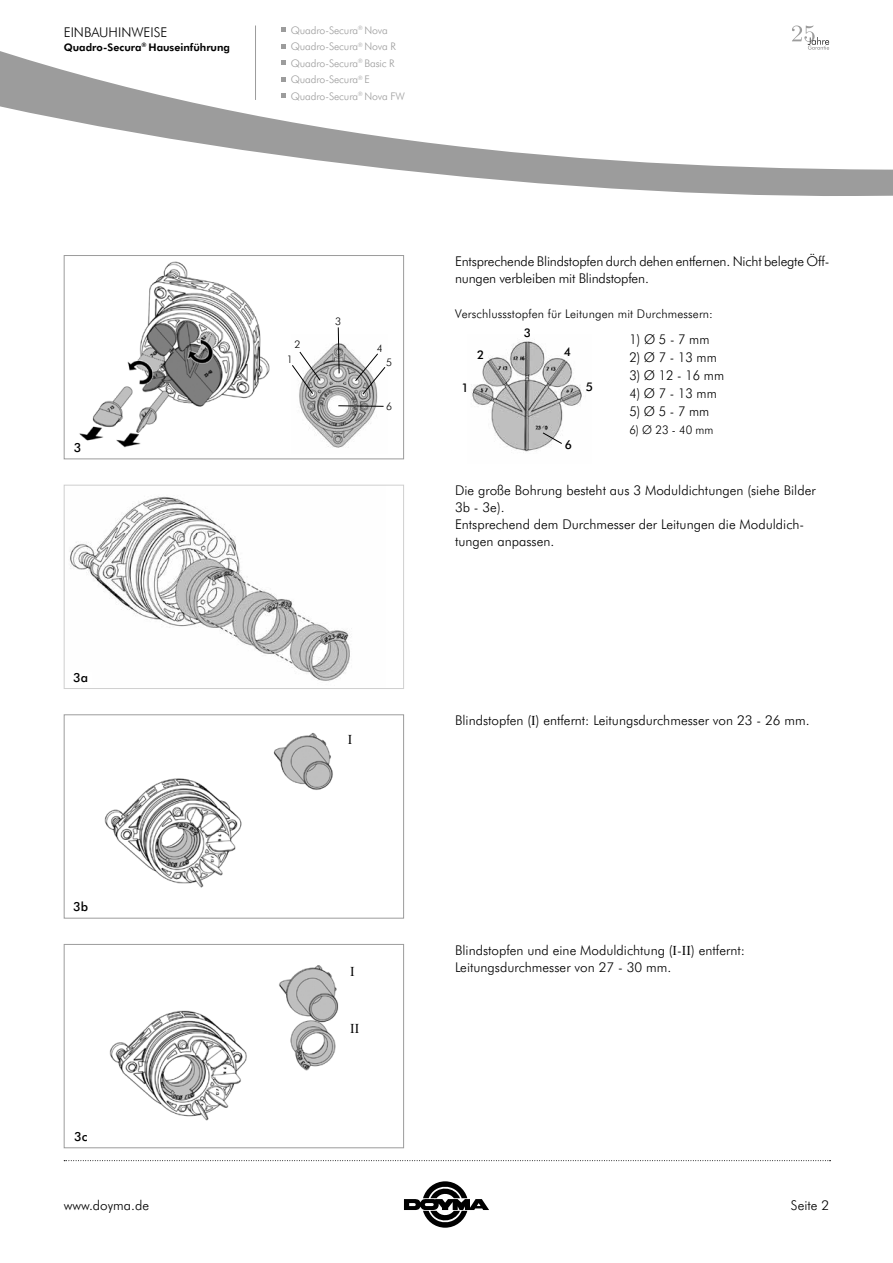
<style>
.page{position:relative;width:893px;height:1263px;background:#fff}
.page>*{position:absolute;margin:0;border:0;box-sizing:border-box;transform-origin:0 0}
.t1{font:300 13.5px/17px "Futura BT";color:#000}
.t2{font:300 13.5px "Futura BT";color:#000;scale:.95 1}
.t3{font:13.5px "Times New Roman";color:#000}
.t4{font:500 12.6px "Futura BT";color:#000}
.t5{font:300 12px "Futura BT";letter-spacing:.01em;color:#000}
.t6{font:300 12px "Futura BT";letter-spacing:.01em;color:#000;scale:.95 1}
.t7{font:500 12px "Futura BT";color:#000}
.t8{font:300 10.5px/16.5px "Futura BT";letter-spacing:-.015em;color:#9c9c9c}
.t9{font:700 10.5px "Futura BT";color:#000}
.t10{font:300 10.5px "Futura BT";color:#000}
.s1{font-family:"Times New Roman";font-weight:400}
</style>
<div class="page">
<svg style="left:0;top:25px;width:893px;height:171px"></svg>
<hr style="left:255px;top:26px;width:1px;height:74px;background:#9c9c9c">
<svg style="left:404px;top:1181px;width:85px;height:47px"></svg>
<svg style="left:281px;top:28px;width:5px;height:4px"></svg>
<svg style="left:281px;top:44px;width:5px;height:5px"></svg>
<svg style="left:281px;top:61px;width:5px;height:4px"></svg>
<svg style="left:281px;top:77px;width:5px;height:5px"></svg>
<svg style="left:281px;top:94px;width:5px;height:4px"></svg>
<svg style="left:64px;top:1160px;width:767px;height:1px"></svg>
<img style="left:79px;top:261px;width:191px;height:187px">
<div style="left:64px;top:255px;width:340px;height:204px;border:1px solid #9c9c9c"></div>
<img style="left:109px;top:965px;width:230px;height:156px">
<div style="left:64px;top:944px;width:340px;height:204px;border:1px solid #9c9c9c"></div>
<img style="left:104px;top:733px;width:229px;height:155px">
<div style="left:64px;top:714px;width:340px;height:204px;border:1px solid #9c9c9c"></div>
<img style="left:69px;top:496px;width:283px;height:186px">
<div style="left:64px;top:485px;width:340px;height:204px;border:1px solid #cfcfcf"></div>
<div style="left:70px;top:672px;width:21px;height:13px;background:#fff"></div>
<img style="left:471px;top:341px;width:111px;height:112px">
<img style="left:299px;top:343px;width:79px;height:105px">
<svg style="left:292px;top:351px;width:29px;height:44px"></svg>
<svg style="left:354px;top:353px;width:32px;height:42px"></svg>
<svg style="left:338px;top:405px;width:46px;height:2px"></svg>
<svg style="left:337px;top:327px;width:3px;height:47px"></svg>
<svg style="left:542px;top:432px;width:21px;height:13px"></svg>
<div style="left:70px;top:442px;width:15px;height:15px;background:#fff"></div>
<p class="t1" style="left:64px;top:23px;width:105px">EINBAUHINWEISE</p>
<p class="t9" style="left:64px;top:40px;width:168px">Quadro-Secura<sup>®</sup> Hauseinführung</p>
<p class="t8" style="left:291px;top:21px;width:116px">Quadro-Secura<sup>®</sup> Nova<br>Quadro-Secura<sup>®</sup> Nova R<br>Quadro-Secura<sup>®</sup> Basic R<br>Quadro-Secura<sup>®</sup> E<br>Quadro-Secura<sup>®</sup> Nova FW</p>
<p class="t4" style="left:74px;top:439px;width:9px">3</p>
<p class="t4" style="left:73px;top:668px;width:16px">3a</p>
<p class="t10" style="left:294px;top:337px;width:8px">2</p>
<p class="t10" style="left:287px;top:352px;width:8px">1</p>
<p class="t10" style="left:335px;top:314px;width:8px">3</p>
<p class="t10" style="left:377px;top:341px;width:8px">4</p>
<p class="t10" style="left:386px;top:355px;width:8px">5</p>
<p class="t10" style="left:386px;top:399px;width:8px">6</p>
<p class="t1" style="left:455px;top:252px;width:376px">Entsprechende Blindstopfen durch dehen entfernen. Nicht belegte Öff&shy;nungen verbleiben mit Blindstopfen.</p>
<p class="t5" style="left:455px;top:305px;width:260px">Verschlussstopfen für Leitungen mit Durchmessern:</p>
<p class="t2" style="left:629px;top:330px;width:86px">1) Ø 5 - 7 mm</p>
<p class="t2" style="left:629px;top:348px;width:94px">2) Ø 7 - 13 mm</p>
<p class="t2" style="left:629px;top:366px;width:101px">3) Ø 12 - 16 mm</p>
<p class="t2" style="left:629px;top:384px;width:94px">4) Ø 7 - 13 mm</p>
<p class="t2" style="left:629px;top:402px;width:86px">5) Ø 5 - 7 mm</p>
<p class="t6" style="left:629px;top:422px;width:90px">6) Ø 23 - 40 mm</p>
<p class="t7" style="left:524px;top:324px;width:9px">3</p>
<p class="t7" style="left:564px;top:343px;width:9px">4</p>
<p class="t7" style="left:477px;top:347px;width:9px">2</p>
<p class="t7" style="left:586px;top:378px;width:9px">5</p>
<p class="t7" style="left:461px;top:379px;width:9px">1</p>
<p class="t7" style="left:565px;top:437px;width:9px">6</p>
<p class="t1" style="left:455px;top:481px;width:362px">Die große Bohrung besteht aus 3 Moduldichtungen (siehe Bilder 3b - 3e).<br>Entsprechend dem Durchmesser der Leitungen die Moduldich&shy;tungen anpassen.</p>
<p class="t3" style="left:348px;top:730px;width:6px">I</p>
<p class="t1" style="left:455px;top:711px;width:356px">Blindstopfen (<span class="s1">I</span>) entfernt: Leitungsdurchmesser von 23 - 26 mm.</p>
<p class="t4" style="left:73px;top:898px;width:16px">3b</p>
<p class="t4" style="left:74px;top:1127px;width:15px">3c</p>
<p class="t3" style="left:350px;top:962px;width:6px">I</p>
<p class="t3" style="left:350px;top:1019px;width:11px">II</p>
<p class="t1" style="left:455px;top:941px;width:291px">Blindstopfen und eine Moduldichtung (<span class="s1">I</span>-<span class="s1">II</span>) entfernt:<br>Leitungsdurchmesser von 27 - 30 mm.</p>
<p class="t1" style="left:64px;top:1196px;width:87px">www.doyma.de</p>
<p class="t1" style="left:791px;top:1196px;width:40px">Seite 2</p>
</div>
